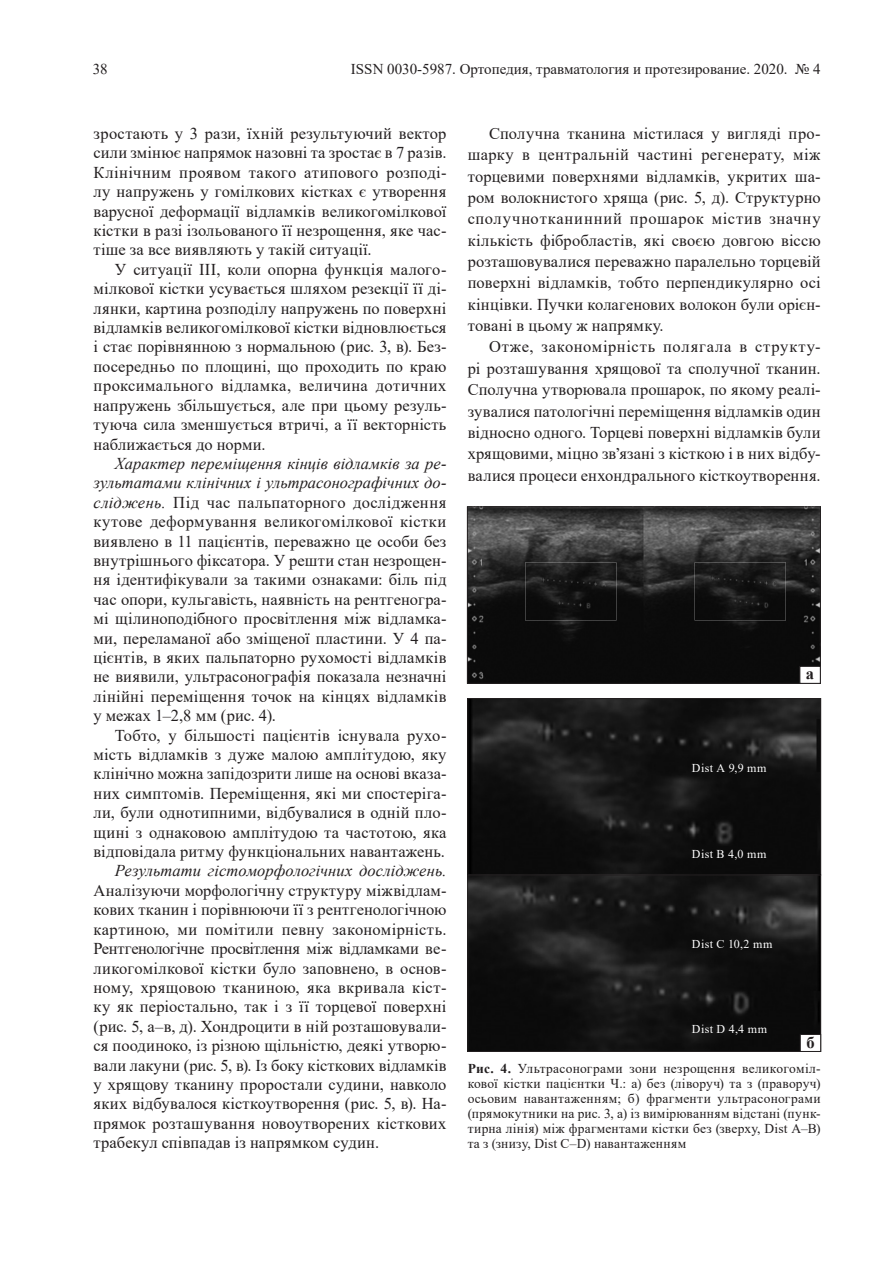
<style>
.page{position:relative;width:893px;height:1263px;background:#fff}
.page>*{position:absolute;margin:0;border:0;box-sizing:border-box;transform-origin:0 0}
.Текст{font:16.5px/19.4px "Times New Roman";letter-spacing:.01em;color:#231f20;text-align:justify}
.Рисунок{font:700 16.5px "Times New Roman";color:#231f20}
.t1{font:15px "Times New Roman";color:#231f20}
.Рисунок-2{font:13.5px/15px "Times New Roman";letter-spacing:.015em;color:#231f20;text-align:justify}
.Текст-2{font:12px "Times New Roman";letter-spacing:.03em;color:#fff}
.s1{font-style:italic}
.s2{font-weight:700}
</style>
<div class="page">
<img style="left:469px;top:508px;width:350px;height:174px">
<div style="left:467px;top:506px;width:354px;height:178px;border:1px solid #231f20"></div>
<img style="left:469px;top:700px;width:350px;height:350px">
<div style="left:467px;top:698px;width:354px;height:177px;border:1px solid #231f20"></div>
<div style="left:467px;top:875px;width:354px;height:177px;border:1px solid #231f20"></div>
<svg style="left:799px;top:666px;width:22px;height:18px"></svg>
<svg style="left:799px;top:1034px;width:22px;height:18px"></svg>
<p class="t1" style="left:93px;top:59px;width:16px">38</p>
<p class="t1" style="left:351px;top:59px;width:471px">ISSN 0030-5987. Ортопедия, травматология и протезирование. 2020. № 4</p>
<p class="Текст" style="left:94px;top:123px;width:354px">зростають у 3 рази, їхній результуючий вектор сили змінює напрямок назовні та зростає в 7 разів.<br>Клінічним проявом такого атипового розподі&shy;лу напружень у гомілкових кістках є утворення варусної деформації відламків великогомілкової кістки в разі ізольованого її незрощення, яке час&shy;тіше за все виявляють у такій ситуації.</p>
<p class="Текст" style="left:94px;top:259px;width:354px;text-indent:21px">У ситуації ІІІ, коли опорна функція малого&shy;мілкової кістки усувається шляхом резекції її ді&shy;лянки, картина розподілу напружень по поверхні відламків великогомілкової кістки відновлюється і стає порівнянною з нормальною (рис. 3, в). Без&shy;посередньо по площині, що проходить по краю проксимального відламка, величина дотичних напружень збільшується, але при цьому резуль&shy;туюча сила зменшується втричі, а її векторність наближається до норми.</p>
<p class="Текст" style="left:94px;top:453px;width:354px;text-indent:21px"><span class="s1">Характер переміщення кінців відламків за ре&shy;зультатами клінічних і ультрасонографічних до&shy;сліджень.</span> Під час пальпаторного дослідження кутове деформування великогомілкової кістки виявлено в 11 пацієнтів, переважно це особи без внутрішнього фіксатора. У решти стан незрощен&shy;ня ідентифікували за такими ознаками: біль під час опори, кульгавість, наявність на рентгеногра&shy;мі щілиноподібного просвітлення між відламка&shy;ми, переламаної або зміщеної пластини. У 4 па&shy;цієнтів, в яких пальпаторно рухомості відламків не виявили, ультрасонографія показала незначні лінійні переміщення точок на кінцях відламків у межах 1–2,8 мм (рис. 4).</p>
<p class="Текст" style="left:94px;top:725px;width:354px;text-indent:21px">Тобто, у більшості пацієнтів існувала рухо&shy;мість відламків з дуже малою амплітудою, яку клінічно можна запідозрити лише на основі вказа&shy;них симптомів. Переміщення, які ми спостеріга&shy;ли, були однотипними, відбувалися в одній пло&shy;щині з однаковою амплітудою та частотою, яка відповідала ритму функціональних навантажень.</p>
<p class="Текст" style="left:94px;top:861px;width:354px;text-indent:21px"><span class="s1">Результати гістоморфологічних досліджень.<br></span>Аналізуючи морфологічну структуру міжвідлам&shy;кових тканин і порівнюючи її з рентгенологічною картиною, ми помітили певну закономірність.<br>Рентгенологічне просвітлення між відламками ве&shy;ликогомілкової кістки було заповнено, в основ&shy;ному, хрящовою тканиною, яка вкривала кіст&shy;ку як періостально, так і з її торцевої поверхні (рис. 5, а–в, д). Хондроцити в ній розташовували&shy;ся поодиноко, із різною щільністю, деякі утворю&shy;вали лакуни (рис. 5, в). Із боку кісткових відламків у хрящову тканину проростали судини, навколо яких відбувалося кісткоутворення (рис. 5, в). На&shy;прямок розташування новоутворених кісткових трабекул співпадав із напрямком судин.</p>
<p class="Текст" style="left:468px;top:122px;width:354px;line-height:21.3px;text-indent:21px">Сполучна тканина містилася у вигляді про&shy;шарку в центральній частині регенерату, між торцевими поверхнями відламків, укритих ша&shy;ром волокнистого хряща (рис. 5, д). Структурно сполучнотканинний прошарок містив значну кількість фібробластів, які своєю довгою віссю розташовувалися переважно паралельно торцевій поверхні відламків, тобто перпендикулярно осі кінцівки. Пучки колагенових волокон були орієн&shy;товані в цьому ж напрямку.</p>
<p class="Текст" style="left:468px;top:336px;width:354px;line-height:21.3px;text-indent:21px">Отже, закономірність полягала в структу&shy;рі розташування хрящової та сполучної тканин.<br>Сполучна утворювала прошарок, по якому реалі&shy;зувалися патологічні переміщення відламків один відносно одного. Торцеві поверхні відламків були хрящовими, міцно зв’язані з кісткою і в них відбу&shy;валися процеси енхондрального кісткоутворення.</p>
<p class="Текст-2" style="left:692px;top:759px;width:76px">Dist A 9,9 mm</p>
<p class="Текст-2" style="left:692px;top:845px;width:76px">Dist B 4,0 mm</p>
<p class="Текст-2" style="left:692px;top:935px;width:82px">Dist C 10,2 mm</p>
<p class="Рисунок" style="left:806px;top:662px;width:10px">а</p>
<p class="Текст-2" style="left:692px;top:1020px;width:77px">Dist D 4,4 mm</p>
<p class="Рисунок" style="left:806px;top:1030px;width:10px">б</p>
<p class="Рисунок-2" style="left:468px;top:1061px;width:354px"><span class="s2">Рис. 4.</span> Ультрасонограми зони незрощення великогоміл&shy;кової кістки пацієнтки Ч.: а) без (ліворуч) та з (праворуч) осьовим навантаженням; б) фрагменти ультрасонограми (прямокутники на рис. 3, а) із вимірюванням відстані (пунк&shy;тирна лінія) між фрагментами кістки без (зверху, Dist А–В) та з (знизу, Dist С–D) навантаженням</p>
</div>
